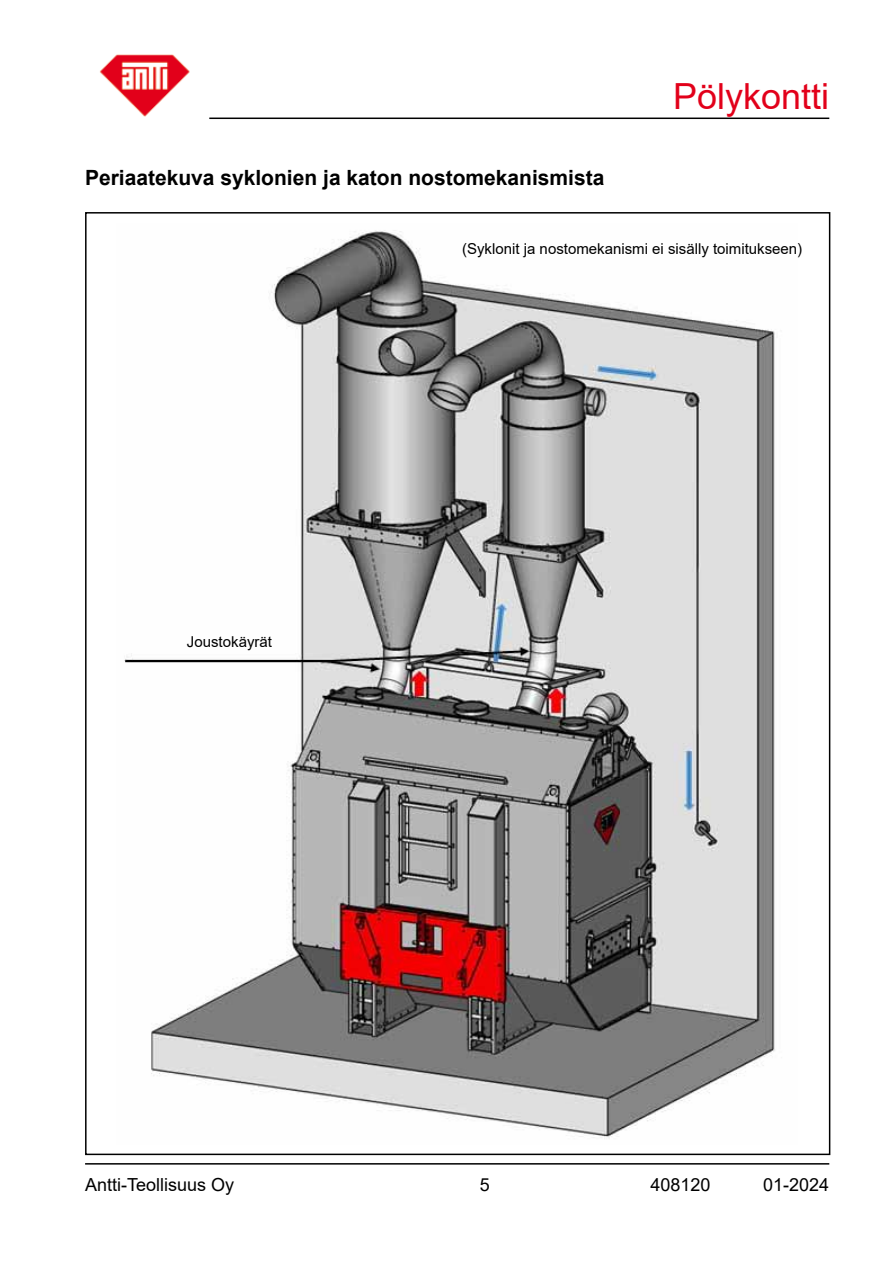
<style>
.page{position:relative;width:893px;height:1263px;background:#fff}
.page>*{position:absolute;margin:0;border:0;box-sizing:border-box;transform-origin:0 0}
.t1{font:36px "Arial";color:#e2001a}
.t2{font:700 21px "Arial";color:#000}
.t3{font:18px "Arial";color:#000}
.t4{font:15px "Arial";color:#000}
</style>
<div class="page">
<hr style="left:85px;top:1163px;width:744px;height:1px;background:#000">
<hr style="left:209px;top:118px;width:620px;height:1px;background:#000">
<img style="left:100px;top:54px;width:90px;height:63px">
<img style="left:124px;top:230px;width:651px;height:909px">
<h2 class="t2" style="left:85px;top:163px;width:521px">Periaatekuva syklonien ja katon nostomekanismista</h2>
<h1 class="t1" style="left:673px;top:72px;width:158px">Pölykontti</h1>
<p class="t4" style="left:187px;top:631px;width:87px">Joustokäyrät</p>
<p class="t4" style="left:462px;top:239px;width:342px">(Syklonit ja nostomekanismi ei sisälly toimitukseen)</p>
<p class="t3" style="left:85px;top:1172px;width:151px">Antti-Teollisuus Oy</p>
<p class="t3" style="left:480px;top:1172px;width:12px">5</p>
<p class="t3" style="left:650px;top:1172px;width:62px">408120</p>
<p class="t3" style="left:763px;top:1172px;width:68px">01-2024</p>
</div>
